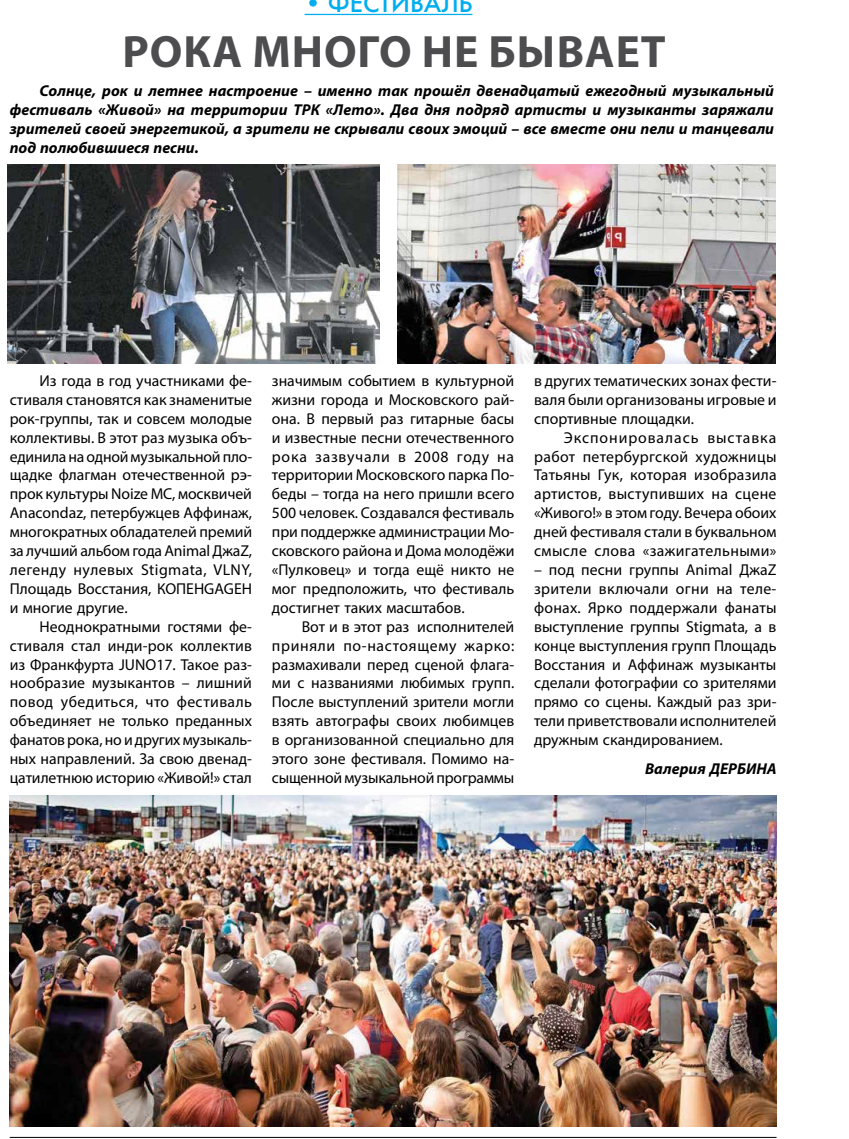
<style>
.page{position:relative;width:849px;height:1139px;background:#fff}
.page>*{position:absolute;margin:0;border:0;box-sizing:border-box;transform-origin:0 0}
.t1{font:700 45.5px "Myriad Pro";letter-spacing:.02em;color:#4d4d4f}
.t2{font:25.55px "Futuris C";color:#00aeef}
.t3{font:15.75px/18.9px "Myriad Pro";color:#000;text-align:justify}
.t4{font:italic 700 15.75px/18.9px "Myriad Pro";color:#000;text-align:justify}
</style>
<div class="page">
<hr style="left:304px;top:14px;width:168px;height:1px;background:#00aeef">
<img style="left:10px;top:795px;width:766px;height:331px">
<hr style="left:10px;top:1137px;width:766px;height:1px;background:#000">
<img style="left:398px;top:164px;width:377px;height:199px">
<img style="left:7px;top:164px;width:373px;height:199px">
<h2 class="t2" style="left:304px;top:-12px;width:137px">• Фестиваль</h2>
<h1 class="t1" style="left:123px;top:22px;width:545px">Рока много не бывает</h1>
<p class="t4" style="left:10px;top:81px;width:766px;text-indent:30px">Солнце, рок и летнее настроение – именно так прошёл двенадцатый ежегодный музыкальный фестиваль «Живой» на территории ТРК «Лето». Два дня подряд артисты и музыканты заряжали зрителей своей энергетикой, а зрители не скрывали своих эмоций – все вместе они пели и танцевали под полюбившиеся песни.</p>
<p class="t3" style="left:10px;top:371px;width:244px;text-indent:30px">Из года в год участниками фе&shy;стиваля становятся как знаменитые рок-группы, так и совсем молодые коллективы. В этот раз музыка объ&shy;единила на одной музыкальной пло&shy;щадке флагман отечественной рэ&shy;прок культуры Noize MC, москвичей Anacondaz, петербужцев Аффинаж, многократных обладателей премий за лучший альбом года Animal ДжаZ, легенду нулевых Stigmata, VLNY, Площадь Восстания, КОПЕНGAGEН и многие другие.</p>
<p class="t3" style="left:10px;top:616px;width:244px;text-indent:30px">Неоднократными гостями фе&shy;стиваля стал инди-рок коллектив из Франкфурта JUNO17. Такое раз&shy;нообразие музыкантов – лишний повод убедиться, что фестиваль объединяет не только преданных фанатов рока, но и других музыкаль&shy;ных направлений. За свою двенад&shy;цатилетнюю историю «Живой!» стал</p>
<p class="t3" style="left:272px;top:371px;width:244px">значимым событием в культурной жизни города и Московского рай&shy;она. В первый раз гитарные басы и известные песни отечественного рока зазвучали в 2008 году на территории Московского парка По&shy;беды – тогда на него пришли всего 500 человек. Создавался фестиваль при поддержке администрации Мо&shy;сковского района и Дома молодёжи «Пулковец» и тогда ещё никто не мог предположить, что фестиваль достигнет таких масштабов.</p>
<p class="t3" style="left:272px;top:616px;width:244px;text-indent:30px">Вот и в этот раз исполнителей приняли по-настоящему жарко: размахивали перед сценой флага&shy;ми с названиями любимых групп.<br>После выступлений зрители могли взять автографы своих любимцев в организованной специально для этого зоне фестиваля. Помимо на&shy;сыщенной музыкальной программы</p>
<p class="t3" style="left:534px;top:371px;width:244px">в других тематических зонах фести&shy;валя были организованы игровые и спортивные площадки.</p>
<p class="t3" style="left:534px;top:427px;width:244px;text-indent:30px">Экспонировалась выставка работ петербургской художницы Татьяны Гук, которая изобразила артистов, выступивших на сцене «Живого!» в этом году. Вечера обоих дней фестиваля стали в буквальном смысле слова «зажигательными»</p>
<p class="t3" style="left:534px;top:560px;width:244px">– под песни группы Animal ДжаZ зрители включали огни на теле&shy;фонах. Ярко поддержали фанаты выступление группы Stigmata, а в конце выступления групп Площадь Восстания и Аффинаж музыканты сделали фотографии со зрителями прямо со сцены. Каждый раз зри&shy;тели приветствовали исполнителей дружным скандированием.</p>
<p class="t4" style="left:645px;top:758px;width:133px">Валерия ДЕРБИНА</p>
</div>
